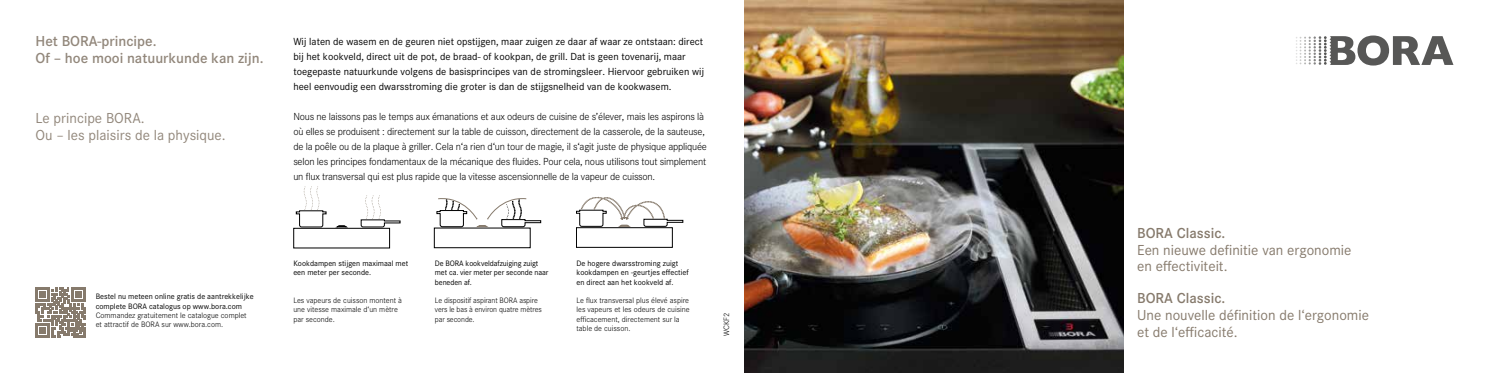
<style>
.page{position:relative;width:1489px;height:373px;background:#fff}
.page>*{position:absolute;margin:0;border:0;box-sizing:border-box;transform-origin:0 0}
.t1{font:15px/16.9px "Corporate S";color:#867a6c}
.t2{font:600 15px/16.9px "Corporate S";color:#92877b}
.t3{font:15px/16.9px "Corporate S";color:#92877b}
.t4{font:600 15px "Corporate S";color:#867a6c}
.t5{font:300 10.62px/15px "Corporate S";letter-spacing:-.02em;color:#000}
.t6{font:10.62px/15px "Corporate S";color:#000}
.t7{font:300 8.12px/9.4px "Corporate S";color:#000}
.t8{font:8.12px/9.4px "Corporate S";color:#000}
</style>
<div class="page">
<img style="left:744px;top:0;width:379px;height:372px">
<svg style="left:1296px;top:35px;width:157px;height:30px"></svg>
<div style="left:293px;top:227px;width:97px;height:21px;border:1px solid #000"></div>
<svg style="left:336px;top:225px;width:11px;height:2px"></svg>
<svg style="left:295px;top:186px;width:32px;height:41px"></svg>
<svg style="left:360px;top:195px;width:40px;height:32px"></svg>
<svg style="left:434px;top:198px;width:107px;height:49px"></svg>
<svg style="left:576px;top:197px;width:107px;height:50px"></svg>
<svg style="left:35px;top:287px;width:51px;height:51px"></svg>
<svg style="left:35px;top:287px;width:50px;height:49px"></svg>
<h1 class="t2" style="left:35px;top:33px;width:229px">Het BORA-principe.<br>Of – hoe mooi natuurkunde kan zijn.</h1>
<h1 class="t3" style="left:35px;top:109px;width:192px">Le principe BORA.<br>Ou – les plaisirs de la physique.</h1>
<p class="t6" style="left:293px;top:34px;width:412px">Wij laten de wasem en de geuren niet opstijgen, maar zuigen ze daar af waar ze ontstaan: direct bij het kookveld, direct uit de pot, de braad- of kookpan, de grill. Dat is geen tovenarij, maar toegepaste natuurkunde volgens de basisprincipes van de stromingsleer. Hiervoor gebruiken wij heel eenvoudig een dwarsstroming die groter is dan de stijgsnelheid van de kookwasem.</p>
<p class="t5" style="left:293px;top:109px;width:415px">Nous ne laissons pas le temps aux émanations et aux odeurs de cuisine de s’élever, mais les aspirons là où elles se produisent : directement sur la table de cuisson, directement de la casserole, de la sauteuse, de la poêle ou de la plaque à griller. Cela n‘a rien d‘un tour de magie, il s‘agit juste de physique appliquée selon les principes fondamentaux de la mécanique des fluides. Pour cela, nous utilisons tout simplement un flux transversal qui est plus rapide que la vitesse ascensionnelle de la vapeur de cuisson.</p>
<p class="t8" style="left:96px;top:291px;width:159px">Bestel nu meteen online gratis de aantrekkelijke complete BORA catalogus op www.bora.com</p>
<p class="t7" style="left:96px;top:310px;width:152px">Commandez gratuitement le catalogue complet et attractif de BORA sur www.bora.com.</p>
<p class="t8" style="left:293px;top:258px;width:116px">Kookdampen stijgen maximaal met een meter per seconde.</p>
<p class="t8" style="left:435px;top:258px;width:115px">De BORA kookveldafzuiging zuigt met ca. vier meter per seconde naar beneden af.</p>
<p class="t8" style="left:576px;top:258px;width:114px">De hogere dwarsstroming zuigt kookdampen en -geurtjes effectief en direct aan het kookveld af.</p>
<p class="t7" style="left:293px;top:295px;width:110px">Les vapeurs de cuisson montent à une vitesse maximale d‘un mètre par seconde.</p>
<p class="t7" style="left:435px;top:295px;width:108px">Le dispositif aspirant BORA aspire vers le bas à environ quatre mètres par seconde.</p>
<p class="t7" style="left:576px;top:295px;width:115px">Le flux transversal plus élevé aspire les vapeurs et les odeurs de cuisine efficacement, directement sur la table de cuisson.</p>
<p class="t7" style="left:722px;top:336px;width:25px;rotate:-90deg">WCKF2</p>
<h1 class="t4" style="left:1137px;top:223px;width:90px">BORA Classic.</h1>
<h1 class="t1" style="left:1137px;top:241px;width:216px">Een nieuwe definitie van ergonomie en effectiviteit.</h1>
<h1 class="t4" style="left:1137px;top:289px;width:90px">BORA Classic.</h1>
<h1 class="t1" style="left:1137px;top:306px;width:233px">Une nouvelle définition de l‘ergonomie</h1>
<h1 class="t1" style="left:1137px;top:323px;width:102px">et de l‘efficacité.</h1>
</div>
